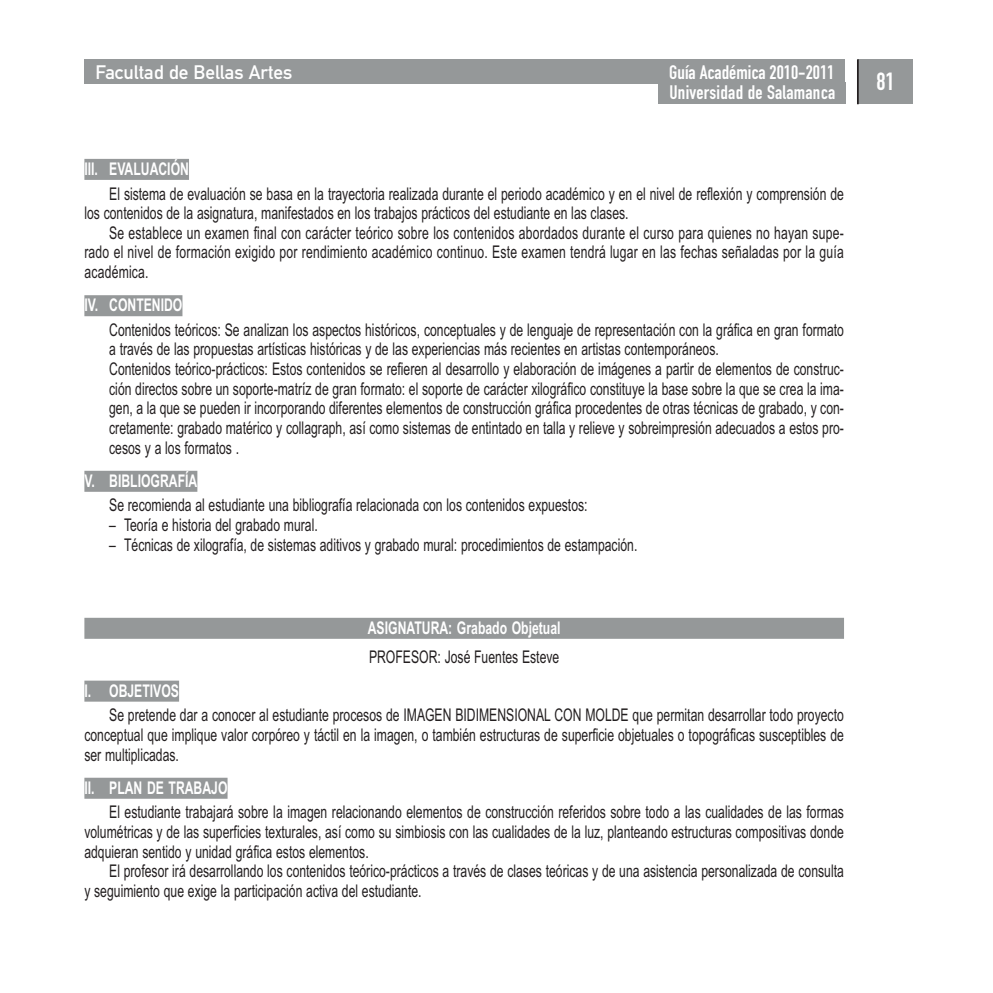
<style>
.page{position:relative;width:993px;height:993px;background:#fff}
.page>*{position:absolute;margin:0;border:0;box-sizing:border-box;transform-origin:0 0}
.t1{font:24.5px "DIN Engschrift Alternate";color:#fff}
.t2{font:19.25px/19.2px "DIN Engschrift Alternate";letter-spacing:.01em;color:#fff}
.t3{font:19.25px "DIN Mittelschrift";color:#fff}
.t4{font:17.5px/19.6px "Arial Narrow";color:#231f20;scale:.85 1}
.t5{font:700 17.5px "Arial Narrow";color:#fff;scale:.85 1}
</style>
<div class="page">
<div style="left:84px;top:159px;width:105px;height:21px;background:#959899"></div>
<div style="left:84px;top:295px;width:98px;height:21px;background:#959899"></div>
<div style="left:84px;top:470px;width:113px;height:21px;background:#959899"></div>
<div style="left:84px;top:617px;width:759px;height:21px;background:#959899"></div>
<div style="left:84px;top:680px;width:95px;height:21px;background:#959899"></div>
<div style="left:84px;top:777px;width:143px;height:21px;background:#959899"></div>
<div style="left:858px;top:59px;width:54px;height:45px;background:#959899"></div>
<hr style="left:856px;top:59px;width:2px;height:45px;background:#231f20">
<div style="left:85px;top:59px;width:759px;height:25px;background:#959899"></div>
<div style="left:658px;top:83px;width:186px;height:21px;background:#959899"></div>
<p class="t3" style="left:95px;top:66px;width:198px">Facultad de Bellas Artes</p>
<p class="t2" style="left:669px;top:65px;width:167px">Guía Académica 2010-2011<br>Universidad de Salamanca</p>
<p class="t5" style="left:84px;top:162px;width:124px">III. EVALUACIÓN</p>
<p class="t4" style="left:84px;top:185px;width:894px;text-indent:25px">El sistema de evaluación se basa en la trayectoria realizada durante el periodo académico y en el nivel de reflexión y comprensión de los contenidos de la asignatura, manifestados en los trabajos prácticos del estudiante en las clases.</p>
<p class="t4" style="left:84px;top:224px;width:894px;text-align:justify;text-indent:25px">Se establece un examen final con carácter teórico sobre los contenidos abordados durante el curso para quienes no hayan supe&shy;rado el nivel de formación exigido por rendimiento académico continuo. Este examen tendrá lugar en las fechas señaladas por la guía académica.</p>
<p class="t5" style="left:84px;top:298px;width:117px">IV. CONTENIDO</p>
<p class="t4" style="left:109px;top:321px;width:865px">Contenidos teóricos: Se analizan los aspectos históricos, conceptuales y de lenguaje de representación con la gráfica en gran formato a través de las propuestas artísticas históricas y de las experiencias más recientes en artistas contemporáneos.<br>Contenidos teórico-prácticos: Estos contenidos se refieren al desarrollo y elaboración de imágenes a partir de elementos de construc&shy;ción directos sobre un soporte-matríz de gran formato: el soporte de carácter xilográfico constituye la base sobre la que se crea la ima&shy;gen, a la que se pueden ir incorporando diferentes elementos de construcción gráfica procedentes de otras técnicas de grabado, y con&shy;cretamente: grabado matérico y collagraph, así como sistemas de entintado en talla y relieve y sobreimpresión adecuados a estos pro&shy;cesos y a los formatos .</p>
<p class="t5" style="left:84px;top:474px;width:134px">V. BIBLIOGRAFÍA</p>
<p class="t4" style="left:109px;top:497px;width:564px">Se recomienda al estudiante una bibliografía relacionada con los contenidos expuestos:</p>
<p class="t4" style="left:109px;top:516px;width:247px">– Teoría e historia del grabado mural.</p>
<p class="t4" style="left:109px;top:536px;width:622px">– Técnicas de xilografía, de sistemas aditivos y grabado mural: procedimientos de estampación.</p>
<p class="t5" style="left:368px;top:621px;width:228px">ASIGNATURA: Grabado Objetual</p>
<p class="t4" style="left:369px;top:649px;width:225px">PROFESOR: José Fuentes Esteve</p>
<p class="t5" style="left:84px;top:684px;width:113px">I. OBJETIVOS</p>
<p class="t4" style="left:84px;top:706px;width:894px;text-align:justify;text-indent:25px">Se pretende dar a conocer al estudiante procesos de IMAGEN BIDIMENSIONAL CON MOLDE que permitan desarrollar todo proyecto conceptual que implique valor corpóreo y táctil en la imagen, o también estructuras de superficie objetuales o topográficas susceptibles de ser multiplicadas.</p>
<p class="t5" style="left:84px;top:781px;width:170px">II. PLAN DE TRABAJO</p>
<p class="t4" style="left:84px;top:803px;width:894px;text-align:justify;text-indent:25px">El estudiante trabajará sobre la imagen relacionando elementos de construcción referidos sobre todo a las cualidades de las formas volumétricas y de las superficies texturales, así como su simbiosis con las cualidades de la luz, planteando estructuras compositivas donde adquieran sentido y unidad gráfica estos elementos.</p>
<p class="t4" style="left:84px;top:862px;width:894px;text-indent:25px">El profesor irá desarrollando los contenidos teórico-prácticos a través de clases teóricas y de una asistencia personalizada de consulta y seguimiento que exige la participación activa del estudiante.</p>
<h1 class="t1" style="left:876px;top:73px;width:20px">81</h1>
</div>
